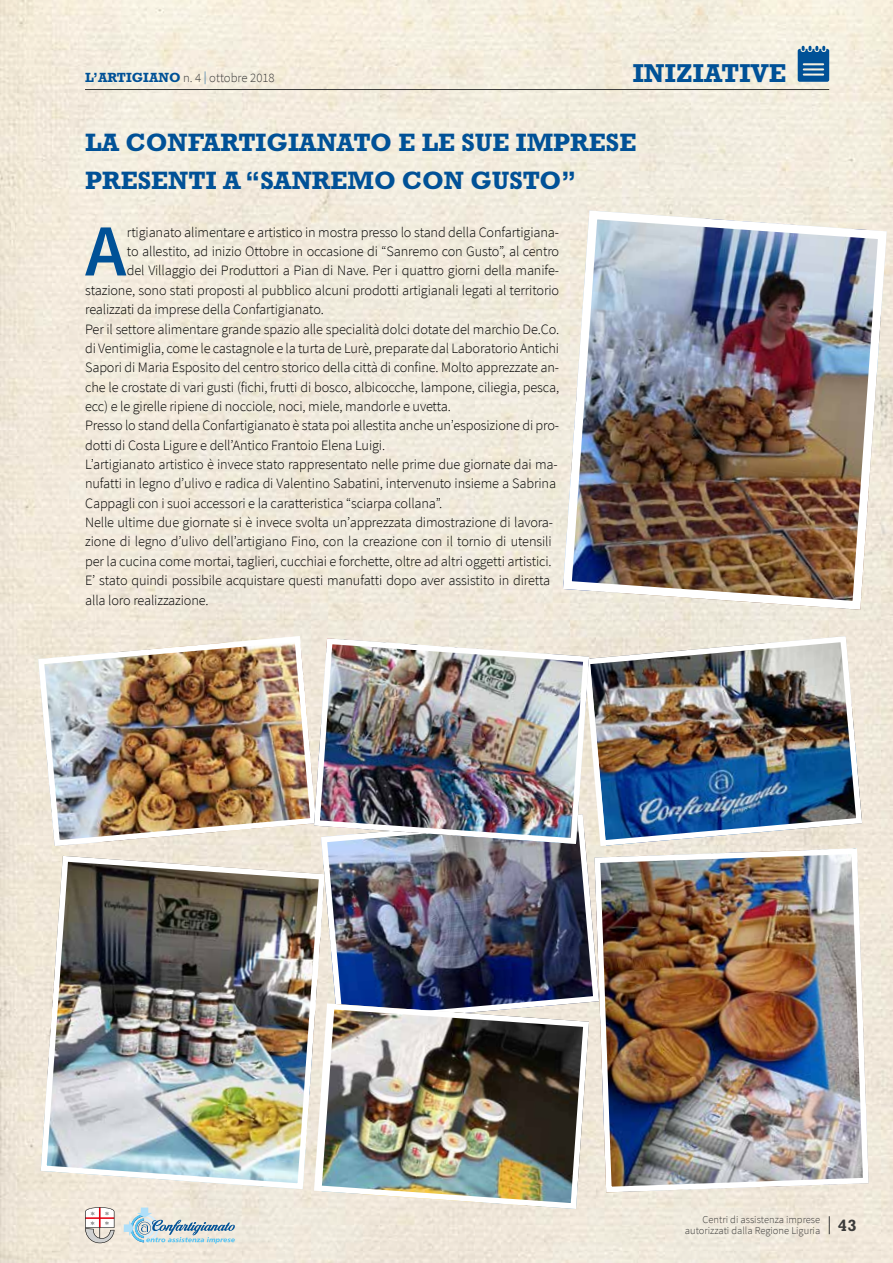
<style>
.page{position:relative;width:893px;height:1263px;background:#fff}
.page>*{position:absolute;margin:0;border:0;box-sizing:border-box;transform-origin:0 0}
.t1{font:600 73.35px "Source Sans Pro";color:#005197}
.t2{font:700 26.25px "Rockwell";color:#005197}
.t3{font:700 25.5px/37.5px "Rockwell";color:#005197}
.t4{font:300 14.25px "Source Sans Pro";letter-spacing:-.01em;color:#000}
.t5{font:300 12.75px "Source Sans Pro";color:#3b3b3a}
.t6{font:300 10.5px/10.5px "Source Sans Pro";color:#3b3b3a}
.s1{font-family:"Rockwell";font-weight:700;font-size:13.5px;color:#005197}
.s2{color:#005197}
</style>
<div class="page">
<img style="left:0;top:0;width:893px;height:1263px">
<img style="left:558px;top:206px;width:333px;height:408px">
<img style="left:35px;top:633px;width:284px;height:216px">
<img style="left:581px;top:633px;width:284px;height:212px">
<img style="left:318px;top:811px;width:284px;height:189px">
<img style="left:311px;top:635px;width:281px;height:212px">
<img style="left:311px;top:1000px;width:281px;height:212px">
<img style="left:38px;top:853px;width:290px;height:339px">
<img style="left:592px;top:845px;width:279px;height:350px">
<svg style="left:798px;top:46px;width:31px;height:36px"></svg>
<hr style="left:85px;top:89px;width:744px;height:1px;background:#3b3b3a">
<svg style="left:829px;top:1216px;width:1px;height:18px"></svg>
<svg style="left:124px;top:1207px;width:111px;height:36px;background:#c7d4d7"></svg>
<svg style="left:85px;top:1207px;width:30px;height:36px"></svg>
<p class="t5" style="left:85px;top:70px;width:191px"><span class="s1">L’ARTIGIANO</span> n. 4 <span class="s2">|</span> ottobre 2018</p>
<h2 class="t2" style="left:633px;top:57px;width:155px">INIZIATIVE</h2>
<h3 class="t3" style="left:85px;top:123px;width:553px">LA CONFARTIGIANATO E LE SUE IMPRESE<br>PRESENTI A “SANREMO CON GUSTO”</h3>
<h1 class="t1" style="left:85px;top:205px;width:42px">A</h1>
<p class="t4" style="left:127px;top:223px;width:434px">rtigianato alimentare e artistico in mostra presso lo stand della Confartigiana-</p>
<p class="t4" style="left:127px;top:243px;width:434px">to allestito, ad inizio Ottobre in occasione di “Sanremo con Gusto”, al centro</p>
<p class="t4" style="left:127px;top:262px;width:434px">del Villaggio dei Produttori a Pian di Nave. Per i quattro giorni della manife-</p>
<p class="t4" style="left:85px;top:281px;width:475px">stazione, sono stati proposti al pubblico alcuni prodotti artigianali legati al territorio</p>
<p class="t4" style="left:85px;top:301px;width:240px">realizzati da imprese della Confartigianato.</p>
<p class="t4" style="left:85px;top:320px;width:476px">Per il settore alimentare grande spazio alle specialità dolci dotate del marchio De.Co.</p>
<p class="t4" style="left:85px;top:339px;width:475px">di Ventimiglia, come le castagnole e la turta de Lurè, preparate dal Laboratorio Antichi</p>
<p class="t4" style="left:85px;top:359px;width:476px">Sapori di Maria Esposito del centro storico della città di confine. Molto apprezzate an-</p>
<p class="t4" style="left:85px;top:378px;width:475px">che le crostate di vari gusti (fichi, frutti di bosco, albicocche, lampone, ciliegia, pesca,</p>
<p class="t4" style="left:85px;top:398px;width:367px">ecc) e le girelle ripiene di nocciole, noci, miele, mandorle e uvetta.</p>
<p class="t4" style="left:85px;top:417px;width:475px">Presso lo stand della Confartigianato è stata poi allestita anche un’esposizione di pro-</p>
<p class="t4" style="left:85px;top:436px;width:302px">dotti di Costa Ligure e dell’Antico Frantoio Elena Luigi.</p>
<p class="t4" style="left:85px;top:456px;width:474px">L’artigianato artistico è invece stato rappresentato nelle prime due giornate dai ma-</p>
<p class="t4" style="left:85px;top:475px;width:472px">nufatti in legno d’ulivo e radica di Valentino Sabatini, intervenuto insieme a Sabrina</p>
<p class="t4" style="left:85px;top:494px;width:359px">Cappagli con i suoi accessori e la caratteristica “sciarpa collana”.</p>
<p class="t4" style="left:85px;top:514px;width:469px">Nelle ultime due giornate si è invece svolta un’apprezzata dimostrazione di lavora-</p>
<p class="t4" style="left:85px;top:533px;width:468px">zione di legno d’ulivo dell’artigiano Fino, con la creazione con il tornio di utensili</p>
<p class="t4" style="left:85px;top:552px;width:468px">per la cucina come mortai, taglieri, cucchiai e forchette, oltre ad altri oggetti artistici.</p>
<p class="t4" style="left:85px;top:572px;width:467px">E’ stato quindi possibile acquistare questi manufatti dopo aver assistito in diretta</p>
<p class="t4" style="left:85px;top:591px;width:125px">alla loro realizzazione.</p>
<p class="t6" style="left:685px;top:1215px;width:173px;text-indent:18px">Centri di assistenza imprese autorizzati dalla Regione Liguria <sup>43</sup></p>
</div>
